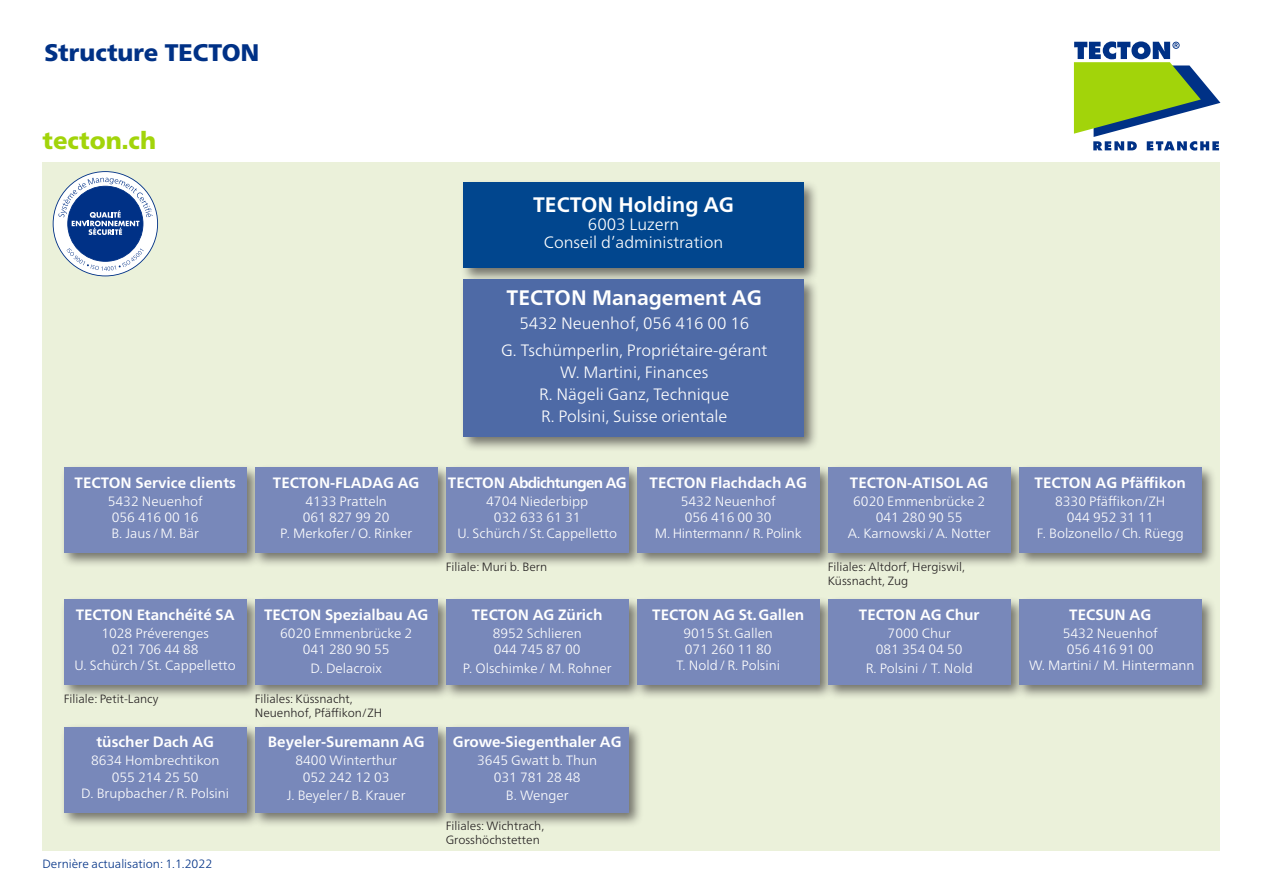
<style>
.page{position:relative;width:1263px;height:893px;background:#fff}
.page>*{position:absolute;margin:0;border:0;box-sizing:border-box;transform-origin:0 0}
.t1{font:900 24px "Frutiger 75";color:#fff}
.t2{font:900 24px "Frutiger Neue LT Pro";color:#003186}
.t3{font:900 24px "Frutiger Neue LT Pro";color:#a2d40a}
.t4{font:700 21px "Frutiger Neue LT Pro";color:#fff}
.t5{font:300 16.5px/22px "Frutiger Neue LT Pro";color:#fff;text-align:center}
.t6{font:700 15px "Frutiger Neue LT Pro";color:#fff}
.t7{font:700 15px "Frutiger Neue LT Pro";letter-spacing:-.05em;color:#fff}
.t8{font:300 13.5px/16.2px "Frutiger Neue LT Pro";color:#fff;text-align:center}
.t9{font:300 12px/14.4px "Frutiger Neue LT Pro";color:#231f20}
.t10{font:300 12px "Frutiger Neue LT Pro";color:#003186}
</style>
<div class="page">
<div style="left:43px;top:162px;width:1177px;height:688px;background:#ebf1da"></div>
<div style="left:460px;top:179px;width:359px;height:104px;background:#231f20;opacity:.6"></div>
<div style="left:463px;top:183px;width:341px;height:85px;background:#01468e"></div>
<div style="left:60px;top:464px;width:202px;height:104px;background:#231f20;opacity:.6"></div>
<div style="left:64px;top:468px;width:183px;height:85px;background:#7888ba"></div>
<div style="left:460px;top:276px;width:359px;height:176px;background:#231f20;opacity:.6"></div>
<div style="left:463px;top:280px;width:341px;height:157px;background:#4e6aa6"></div>
<div style="left:251px;top:464px;width:202px;height:104px;background:#231f20;opacity:.6"></div>
<div style="left:255px;top:468px;width:183px;height:85px;background:#7888ba"></div>
<div style="left:442px;top:464px;width:202px;height:104px;background:#231f20;opacity:.6"></div>
<div style="left:446px;top:468px;width:183px;height:85px;background:#7888ba"></div>
<div style="left:633px;top:464px;width:202px;height:104px;background:#231f20;opacity:.6"></div>
<div style="left:637px;top:468px;width:183px;height:85px;background:#7888ba"></div>
<div style="left:824px;top:464px;width:202px;height:104px;background:#231f20;opacity:.6"></div>
<div style="left:828px;top:468px;width:183px;height:85px;background:#7888ba"></div>
<div style="left:1015px;top:464px;width:202px;height:104px;background:#231f20;opacity:.6"></div>
<div style="left:1019px;top:468px;width:183px;height:85px;background:#7888ba"></div>
<div style="left:60px;top:596px;width:202px;height:104px;background:#231f20;opacity:.6"></div>
<div style="left:64px;top:600px;width:183px;height:85px;background:#7888ba"></div>
<div style="left:251px;top:596px;width:202px;height:104px;background:#231f20;opacity:.6"></div>
<div style="left:255px;top:600px;width:183px;height:85px;background:#7888ba"></div>
<div style="left:442px;top:596px;width:202px;height:104px;background:#231f20;opacity:.6"></div>
<div style="left:446px;top:600px;width:183px;height:85px;background:#7888ba"></div>
<div style="left:633px;top:596px;width:202px;height:104px;background:#231f20;opacity:.6"></div>
<div style="left:637px;top:600px;width:183px;height:85px;background:#7888ba"></div>
<div style="left:824px;top:596px;width:202px;height:104px;background:#231f20;opacity:.6"></div>
<div style="left:828px;top:600px;width:183px;height:85px;background:#7888ba"></div>
<div style="left:60px;top:724px;width:202px;height:104px;background:#231f20;opacity:.6"></div>
<div style="left:64px;top:727px;width:183px;height:85px;background:#7888ba"></div>
<div style="left:251px;top:724px;width:202px;height:104px;background:#231f20;opacity:.6"></div>
<div style="left:255px;top:727px;width:183px;height:85px;background:#7888ba"></div>
<div style="left:442px;top:724px;width:202px;height:104px;background:#231f20;opacity:.6"></div>
<div style="left:446px;top:727px;width:183px;height:85px;background:#7888ba"></div>
<svg style="left:1074px;top:41px;width:146px;height:110px"></svg>
<div style="left:1015px;top:596px;width:202px;height:104px;background:#231f20;opacity:.6"></div>
<div style="left:1019px;top:600px;width:183px;height:85px;background:#7888ba"></div>
<svg style="left:53px;top:171px;width:105px;height:105px"></svg>
<h1 class="t2" style="left:45px;top:38px;width:216px">Structure TECTON</h1>
<h1 class="t3" style="left:43px;top:126px;width:115px">tecton.ch</h1>
<h2 class="t4" style="left:533px;top:192px;width:203px">TECTON Holding AG</h2>
<p class="t5" style="left:544px;top:215px;width:181px;line-height:18px">6003 Luzern<br>Conseil d’administration</p>
<h2 class="t4" style="left:507px;top:286px;width:257px">TECTON Management AG</h2>
<p class="t5" style="left:501px;top:310px;width:268px;line-height:26.5px">5432 Neuenhof, 056 416 00 16<br>G. Tschümperlin, Propriétaire-gérant</p>
<p class="t5" style="left:539px;top:361px;width:192px">W. Martini, Finances<br>R. Nägeli Ganz, Technique<br>R. Polsini, Suisse orientale</p>
<h1 class="t1" style="left:511px;top:290px;width:277px">TECTON Kundendienst</h1>
<p class="t6" style="left:75px;top:474px;width:163px">TECTON Service clients</p>
<p class="t8" style="left:108px;top:493px;width:96px;text-align:left">5432 Neuenhof<br>056 416 00 16<br>B. Jaus /M. Bär</p>
<p class="t6" style="left:76px;top:606px;width:160px">TECTON Etanchéité SA</p>
<p class="t8" style="left:75px;top:625px;width:163px">1028 Préverenges<br>021 706 44 88<br>U. Schürch/St. Cappelletto</p>
<p class="t6" style="left:273px;top:474px;width:148px">TECTON-FLADAG AG</p>
<p class="t8" style="left:280px;top:493px;width:133px">4133 Pratteln<br>061 827 99 20<br>P. Merkofer /O. Rinker</p>
<p class="t6" style="left:264px;top:606px;width:166px">TECTON Spezialbau AG</p>
<p class="t8" style="left:280px;top:625px;width:134px">6020 Emmenbrücke 2<br>041 280 90 55</p>
<p class="t8" style="left:310px;top:660px;width:73px">D. Delacroix</p>
<p class="t9" style="left:64px;top:691px;width:96px">Filiale: Petit-Lancy</p>
<p class="t9" style="left:255px;top:691px;width:129px">Filiales: Küssnacht,<br>Neuenhof, Pfäffikon/ZH</p>
<p class="t6" style="left:96px;top:733px;width:119px">tüscher Dach AG</p>
<p class="t8" style="left:81px;top:752px;width:149px">8634 Hombrechtikon<br>055 214 25 50<br>D. Brupbacher /R. Polsini</p>
<p class="t10" style="left:43px;top:857px;width:171px">Dernière actualisation: 1.1.2022</p>
<p class="t6" style="left:268px;top:733px;width:158px">Beyeler-Suremann AG</p>
<p class="t8" style="left:295px;top:752px;width:103px">8400 Winterthur<br>052 242 12 03</p>
<p class="t8" style="left:287px;top:787px;width:120px">J. Beyeler /B. Krauer</p>
<p class="t7" style="left:448px;top:474px;width:180px">TECTON Abdichtungen AG</p>
<p class="t8" style="left:457px;top:493px;width:161px">4704 Niederbipp<br>032 633 61 31<br>U. Schürch/St.Cappelletto</p>
<p class="t9" style="left:446px;top:559px;width:103px">Filiale: Muri b. Bern</p>
<p class="t6" style="left:472px;top:606px;width:132px">TECTON AG Zürich</p>
<p class="t8" style="left:493px;top:625px;width:90px;text-align:left">8952 Schlieren<br>044 745 87 00</p>
<p class="t8" style="left:463px;top:660px;width:150px">P. Olschimke/ M. Rohner</p>
<p class="t6" style="left:453px;top:733px;width:170px">Growe-Siegenthaler AG</p>
<p class="t8" style="left:477px;top:752px;width:122px">3645 Gwatt b. Thun<br>031 781 28 48</p>
<p class="t8" style="left:506px;top:787px;width:64px">B. Wenger</p>
<p class="t9" style="left:446px;top:818px;width:100px">Filiales: Wichtrach,<br>Grosshöchstetten</p>
<p class="t6" style="left:649px;top:474px;width:159px">TECTON Flachdach AG</p>
<p class="t8" style="left:655px;top:493px;width:148px">5432 Neuenhof<br>056 416 00 30<br>M. Hintermann/ R. Polink</p>
<p class="t6" style="left:652px;top:606px;width:153px">TECTON AG St.Gallen</p>
<p class="t8" style="left:676px;top:625px;width:105px">9015 St.Gallen<br>071 260 11 80<br>T. Nold/R. Polsini</p>
<p class="t6" style="left:850px;top:474px;width:140px">TECTON-ATISOL AG</p>
<p class="t8" style="left:848px;top:493px;width:144px">6020 Emmenbrücke 2<br>041 280 90 55<br>A. Karnowski /A. Notter</p>
<p class="t9" style="left:828px;top:559px;width:139px">Filiales: Altdorf, Hergiswil,<br>Küssnacht, Zug</p>
<p class="t6" style="left:859px;top:606px;width:122px">TECTON AG Chur</p>
<p class="t8" style="left:876px;top:625px;width:88px">7000 Chur<br>081 354 04 50</p>
<p class="t8" style="left:866px;top:660px;width:109px">R. Polsini / T. Nold</p>
<p class="t6" style="left:1034px;top:474px;width:153px">TECTON AG Pfäffikon</p>
<p class="t8" style="left:1037px;top:493px;width:149px">8330 Pfäffikon/ZH<br>044 952 31 11<br>F. Bolzonello/Ch. Rüegg</p>
<p class="t6" style="left:1069px;top:606px;width:83px">TECSUN AG</p>
<p class="t8" style="left:1029px;top:625px;width:167px">5432 Neuenhof<br>056 416 91 00<br>W. Martini / M. Hintermann</p>
</div>
